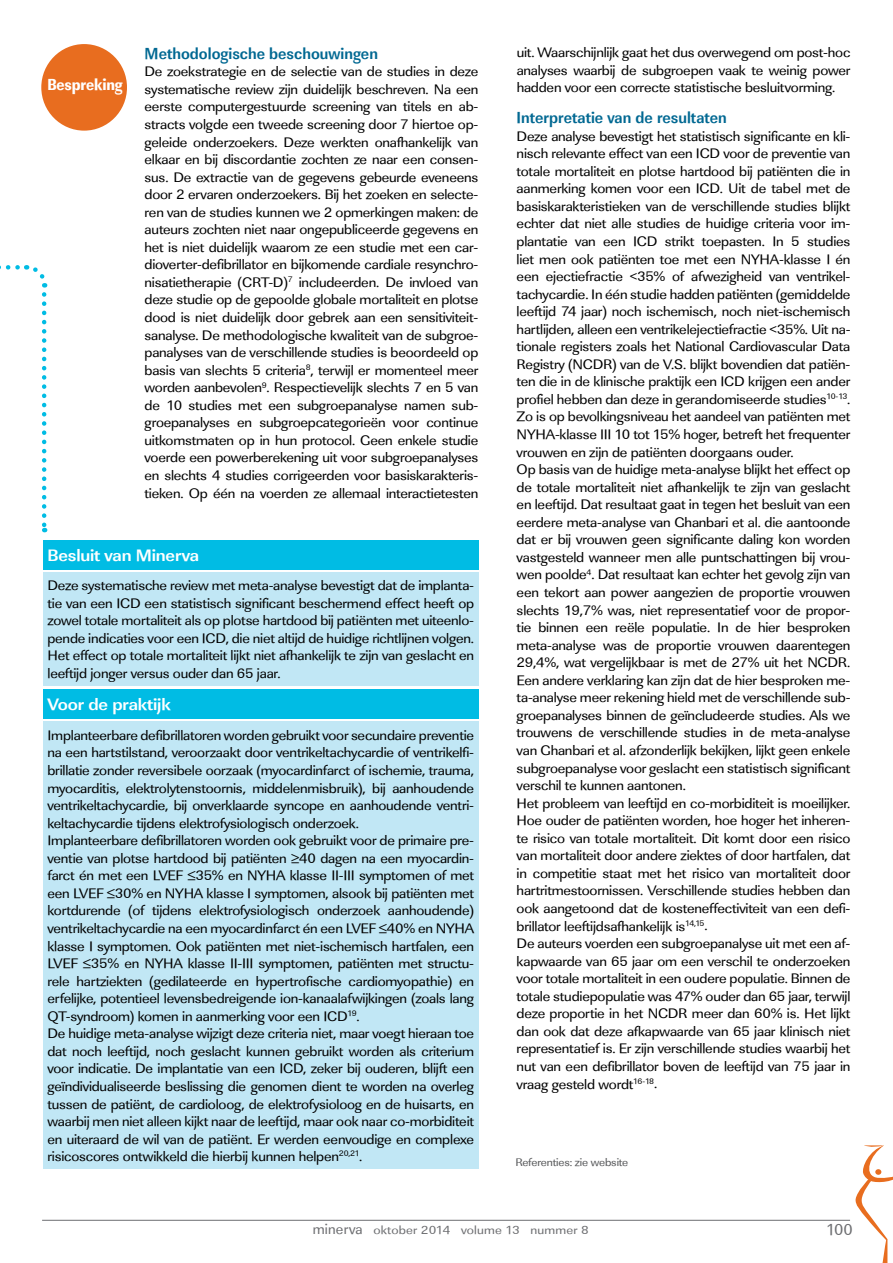
<style>
.page{position:relative;width:893px;height:1263px;background:#fff}
.page>*{position:absolute;margin:0;border:0;box-sizing:border-box;transform-origin:0 0}
.t1{font:700 17.1px "Linear Std";letter-spacing:-.01em;color:#fff;scale:1.05 1}
.t2{font:700 16.5px "Linear Std Cd";color:#006892}
.t3{font:16.5px "Linear Std Nr Xbold";letter-spacing:-.01em;color:#fff}
.t4{font:16.5px "Linear Std";color:#6d6e71}
.t5{font:14.25px/17.5px "Linear Std";letter-spacing:-.015em;color:#000;text-align:justify;scale:1.05 1}
.t6{font:12.15px "Linear Std";letter-spacing:.01em;color:#6d6e71;scale:1.11 1}
.t7{font:11.4px "Linear Std";letter-spacing:-.015em;color:#58595b;scale:1.05 1}
.s1{font-size:15px}
</style>
<div class="page">
<hr style="left:42px;top:1220px;width:808px;height:1px;background:#6d6e71">
<svg style="left:855px;top:1145px;width:38px;height:118px"></svg>
<div style="left:41px;top:44px;width:86px;height:87px;background:#e86d1f;border-radius:50%"></div>
<svg style="left:0;top:265px;width:48px;height:23px"></svg>
<svg style="left:42px;top:294px;width:4px;height:238px"></svg>
<div style="left:43px;top:540px;width:435px;height:29px;background:#00bce4"></div>
<div style="left:43px;top:572px;width:435px;height:114px;background:#c1e7f5"></div>
<div style="left:43px;top:722px;width:435px;height:447px;background:#c1e7f5"></div>
<div style="left:43px;top:689px;width:435px;height:30px;background:#00bce4"></div>
<p class="t3" style="left:47px;top:75px;width:77px">Bespreking</p>
<p class="t2" style="left:145px;top:43px;width:235px">Methodologische beschouwingen</p>
<p class="t5" style="left:145px;top:63px;width:319px">De zoekstrategie en de selectie van de studies in deze systematische review zijn duidelijk beschreven. Na een eerste computergestuurde screening van titels en ab&shy;stracts volgde een tweede screening door 7 hiertoe op&shy;geleide onderzoekers. Deze werkten onafhankelijk van elkaar en bij discordantie zochten ze naar een consen&shy;sus. De extractie van de gegevens gebeurde eveneens door 2 ervaren onderzoekers. Bij het zoeken en selecte&shy;ren van de studies kunnen we 2 opmerkingen maken: de auteurs zochten niet naar ongepubliceerde gegevens en het is niet duidelijk waarom ze een studie met een car&shy;dioverter-defibrillator en bijkomende cardiale resynchro&shy;nisatietherapie (CRT-D)<sup>7</sup> includeerden. De invloed van deze studie op de gepoolde globale mortaliteit en plotse dood is niet duidelijk door gebrek aan een sensitiviteit&shy;sanalyse. De methodologische kwaliteit van de subgroe&shy;panalyses van de verschillende studies is beoordeeld op basis van slechts 5 criteria<sup>8</sup>, terwijl er momenteel meer worden aanbevolen<sup>9</sup>. Respectievelijk slechts 7 en 5 van de 10 studies met een subgroepanalyse namen sub&shy;groepanalyses en subgroepcategorieën voor continue uitkomstmaten op in hun protocol. Geen enkele studie voerde een powerberekening uit voor subgroepanalyses en slechts 4 studies corrigeerden voor basiskarakteris&shy;tieken. Op één na voerden ze allemaal interactietesten</p>
<p class="t1" style="left:47px;top:545px;width:146px">Besluit van Minerva</p>
<p class="t5" style="left:47px;top:577px;width:408px">Deze systematische review met meta-analyse bevestigt dat de implanta&shy;tie van een ICD een statistisch significant beschermend effect heeft op zowel totale mortaliteit als op plotse hartdood bij patiënten met uiteenlo&shy;pende indicaties voor een ICD, die niet altijd de huidige richtlijnen volgen.<br>Het effect op totale mortaliteit lijkt niet afhankelijk te zijn van geslacht en leeftijd jonger versus ouder dan 65 jaar.</p>
<p class="t1" style="left:47px;top:694px;width:119px">Voor de praktijk</p>
<p class="t5" style="left:47px;top:726px;width:408px;text-align:left">Implanteerbare defibrillatoren worden gebruikt voor secundaire preventie na een hartstilstand, veroorzaakt door ventrikeltachycardie of ventrikelfi&shy;brillatie zonder reversibele oorzaak (myocardinfarct of ischemie, trauma, myocarditis, elektrolytenstoornis, middelenmisbruik), bij aanhoudende ventrikeltachycardie, bij onverklaarde syncope en aanhoudende ventri&shy;keltachycardie tijdens elektrofysiologisch onderzoek.<br>Implanteerbare defibrillatoren worden ook gebruikt voor de primaire pre&shy;ventie van plotse hartdood bij patiënten ≥40 dagen na een myocardin&shy;farct én met een LVEF ≤35% en NYHA klasse II-III symptomen of met een LVEF ≤30% en NYHA klasse I symptomen, alsook bij patiënten met kortdurende (of tijdens elektrofysiologisch onderzoek aanhoudende) ventrikeltachycardie na een myocardinfarct én een LVEF ≤40% en NYHA klasse I symptomen. Ook patiënten met niet-ischemisch hartfalen, een LVEF ≤35% en NYHA klasse II-III symptomen, patiënten met structu&shy;rele hartziekten (gedilateerde en hypertrofische cardiomyopathie) en erfelijke, potentieel levensbedreigende ion-kanaalafwijkingen (zoals lang QT-syndroom) komen in aanmerking voor een ICD<sup>19</sup>.<br>De huidige meta-analyse wijzigt deze criteria niet, maar voegt hieraan toe dat noch leeftijd, noch geslacht kunnen gebruikt worden als criterium voor indicatie. De implantatie van een ICD, zeker bij ouderen, blijft een geïndividualiseerde beslissing die genomen dient te worden na overleg tussen de patiënt, de cardioloog, de elektrofysioloog en de huisarts, en waarbij men niet alleen kijkt naar de leeftijd, maar ook naar co-morbiditeit en uiteraard de wil van de patiënt. Er werden eenvoudige en complexe risicoscores ontwikkeld die hierbij kunnen helpen<sup>20,21</sup>.</p>
<p class="t5" style="left:517px;top:44px;width:319px">uit. Waarschijnlijk gaat het dus overwegend om post-hoc analyses waarbij de subgroepen vaak te weinig power hadden voor een correcte statistische besluitvorming.</p>
<p class="t2" style="left:517px;top:108px;width:212px">Interpretatie van de resultaten</p>
<p class="t5" style="left:517px;top:127px;width:319px;text-align:left">Deze analyse bevestigt het statistisch significante en kli&shy;nisch relevante effect van een ICD voor de preventie van totale mortaliteit en plotse hartdood bij patiënten die in aanmerking komen voor een ICD. Uit de tabel met de basiskarakteristieken van de verschillende studies blijkt echter dat niet alle studies de huidige criteria voor im&shy;plantatie van een ICD strikt toepasten. In 5 studies liet men ook patiënten toe met een NYHA-klasse I én een ejectiefractie &lt;35% of afwezigheid van ventrikel&shy;tachycardie. In één studie hadden patiënten (gemiddelde leeftijd 74 jaar) noch ischemisch, noch niet-ischemisch hartlijden, alleen een ventrikelejectiefractie &lt;35%. Uit na&shy;tionale registers zoals het National Cardiovascular Data Registry (NCDR) van de V.S. blijkt bovendien dat patiën&shy;ten die in de klinische praktijk een ICD krijgen een ander profiel hebben dan deze in gerandomiseerde studies<sup>10-13</sup>.<br>Zo is op bevolkingsniveau het aandeel van patiënten met NYHA-klasse III 10 tot 15% hoger, betreft het frequenter vrouwen en zijn de patiënten doorgaans ouder.<br>Op basis van de huidige meta-analyse blijkt het effect op de totale mortaliteit niet afhankelijk te zijn van geslacht en leeftijd. Dat resultaat gaat in tegen het besluit van een eerdere meta-analyse van Ghanbari et al. die aantoonde dat er bij vrouwen geen significante daling kon worden vastgesteld wanneer men alle puntschattingen bij vrou&shy;wen poolde<sup>4</sup>. Dat resultaat kan echter het gevolg zijn van een tekort aan power aangezien de proportie vrouwen slechts 19,7% was, niet representatief voor de propor&shy;tie binnen een reële populatie. In de hier besproken meta-analyse was de proportie vrouwen daarentegen 29,4%, wat vergelijkbaar is met de 27% uit het NCDR.<br>Een andere verklaring kan zijn dat de hier besproken me&shy;ta-analyse meer rekening hield met de verschillende sub&shy;groepanalyses binnen de geïncludeerde studies. Als we trouwens de verschillende studies in de meta-analyse van Ghanbari et al. afzonderlijk bekijken, lijkt geen enkele subgroepanalyse voor geslacht een statistisch significant verschil te kunnen aantonen.<br>Het probleem van leeftijd en co-morbiditeit is moeilijker.<br>Hoe ouder de patiënten worden, hoe hoger het inheren&shy;te risico van totale mortaliteit. Dit komt door een risico van mortaliteit door andere ziektes of door hartfalen, dat in competitie staat met het risico van mortaliteit door hartritmestoornissen. Verschillende studies hebben dan ook aangetoond dat de kosteneffectiviteit van een defi&shy;brillator leeftijdsafhankelijk is<sup>14,15</sup>.<br>De auteurs voerden een subgroepanalyse uit met een af&shy;kapwaarde van 65 jaar om een verschil te onderzoeken voor totale mortaliteit in een oudere populatie. Binnen de totale studiepopulatie was 47% ouder dan 65 jaar, terwijl deze proportie in het NCDR meer dan 60% is. Het lijkt dan ook dat deze afkapwaarde van 65 jaar klinisch niet representatief is. Er zijn verschillende studies waarbij het nut van een defibrillator boven de leeftijd van 75 jaar in vraag gesteld wordt<sup>16-18</sup>.</p>
<p class="t7" style="left:515px;top:1155px;width:109px">Referenties: zie website</p>
<p class="t6" style="left:313px;top:1223px;width:250px"><span class="s1">minerva</span> oktober 2014 volume 13 nummer 8</p>
<p class="t4" style="left:826px;top:1220px;width:28px">100</p>
</div>
